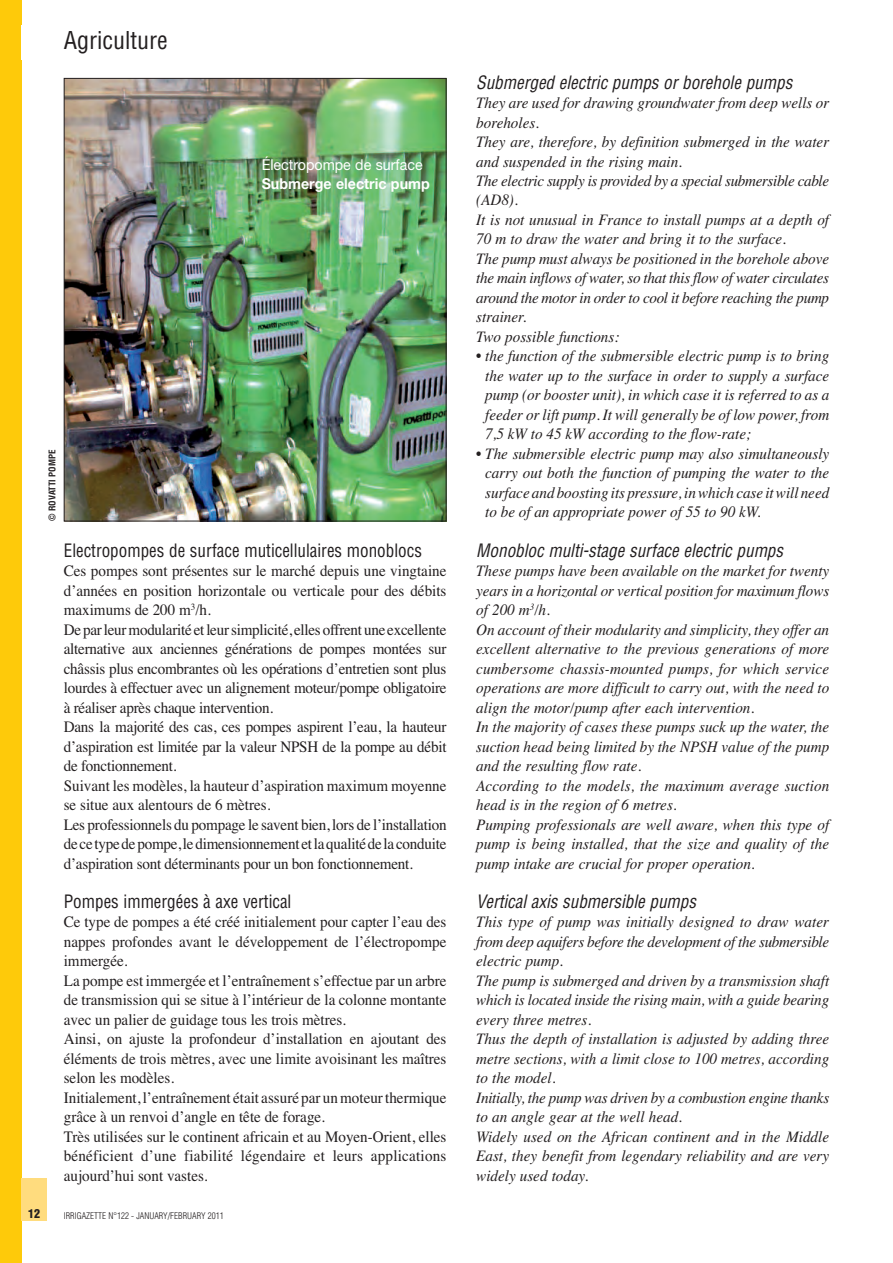
<style>
.page{position:relative;width:893px;height:1263px;background:#fff}
.page>*{position:absolute;margin:0;border:0;box-sizing:border-box;transform-origin:0 0}
.t1{font:condensed 24px "Helvetica";color:#231f20}
.t2{font:italic condensed 18px "Helvetica";color:#231f20;scale:.95 1}
.t3{font:condensed 18px "Helvetica";color:#231f20;scale:.95 1}
.t4{font:italic 15.9px/19.5px "Times";color:#231f20;scale:.95 1}
.t5{font:15.9px/19.5px "Times";color:#231f20;scale:.95 1}
.t6{font:15px "Helvetica Neue";color:#fff;scale:.95 1}
.t7{font:700 15px "Helvetica Neue";color:#fff;scale:.95 1}
.t8{font:900 condensed 12px "Helvetica";color:#231f20}
.t9{font:300 condensed 9px "Helvetica";color:#231f20}
.t10{font:700 condensed 9px "Helvetica";color:#231f20}
.s1{font-style:normal}
</style>
<div class="page">
<div style="left:0;top:0;width:21px;height:1263px;background:#feca0a"></div>
<div style="left:21px;top:1178px;width:26px;height:42px;background:#ffdc7e"></div>
<img style="left:66px;top:80px;width:378px;height:439px">
<h1 class="t1" style="left:64px;top:31px;width:105px">Agriculture</h1>
<p class="t6" style="left:262px;top:159px;width:171px">Électropompe de surface</p>
<p class="t7" style="left:262px;top:178px;width:178px">Submerge electric pump</p>
<p class="t10" style="left:49px;top:521px;width:73px;rotate:-90deg">© ROVATTI POMPE</p>
<p class="t3" style="left:64px;top:543px;width:378px">Electropompes de surface muticellulaires monoblocs</p>
<p class="t5" style="left:64px;top:561px;width:404px">Ces pompes sont présentes sur le marché depuis une vingtaine d’années en position horizontale ou verticale pour des débits maximums de 200 m<sup>3</sup>/h.<br>De par leur modularité et leur simplicité, elles offrent une excellente alternative aux anciennes générations de pompes montées sur châssis plus encombrantes où les opérations d’entretien sont plus lourdes à effectuer avec un alignement moteur/pompe obligatoire à réaliser après chaque intervention.<br>Dans la majorité des cas, ces pompes aspirent l’eau, la hauteur d’aspiration est limitée par la valeur NPSH de la pompe au débit de fonctionnement.<br>Suivant les modèles, la hauteur d’aspiration maximum moyenne se situe aux alentours de 6 mètres.<br>Les professionnels du pompage le savent bien, lors de l’installation decetypedepompe,ledimensionnementetlaqualitédelaconduite d’aspiration sont déterminants pour un bon fonctionnement.</p>
<p class="t3" style="left:64px;top:894px;width:241px">Pompes immergées à axe vertical</p>
<p class="t5" style="left:64px;top:912px;width:404px">Ce type de pompes a été créé initialement pour capter l’eau des nappes profondes avant le développement de l’électropompe immergée.<br>La pompe est immergée et l’entraînement s’effectue par un arbre de transmission qui se situe à l’intérieur de la colonne montante avec un palier de guidage tous les trois mètres.<br>Ainsi, on ajuste la profondeur d’installation en ajoutant des éléments de trois mètres, avec une limite avoisinant les maîtres selon les modèles.<br>Initialement, l’entraînement était assuré par un moteur thermique grâce à un renvoi d’angle en tête de forage.<br>Très utilisées sur le continent africain et au Moyen-Orient, elles bénéficient d’une fiabilité légendaire et leurs applications aujourd’hui sont vastes.</p>
<p class="t8" style="left:28px;top:1207px;width:13px">12</p>
<p class="t9" style="left:64px;top:1211px;width:162px">IRRIGAZETTE N°122 - JANUARY/FEBRUARY 2011</p>
<p class="t2" style="left:476px;top:75px;width:334px">Submerged electric pumps or borehole pumps</p>
<p class="t4" style="left:476px;top:93px;width:373px">They are used for drawing groundwater from deep wells or boreholes.<br>They are, therefore, by definition submerged in the water and suspended in the rising main.<br>The electric supply is provided by a special submersible cable (AD8).<br>It is not unusual in France to install pumps at a depth of 70 m to draw the water and bring it to the surface.<br>The pump must always be positioned in the borehole above the main inflows of water, so that this flow of water circulates around the motor in order to cool it before reaching the pump strainer.<br>Two possible functions:</p>
<p class="t4" style="left:485px;top:346px;width:364px;text-align:justify;text-indent:-9px"><span class="s1">•</span> the function of the submersible electric pump is to bring the water up to the surface in order to supply a surface pump (or booster unit), in which case it is referred to as a feeder or lift pump. It will generally be of low power, from 7,5 kW to 45 kW according to the flow-rate;</p>
<p class="t4" style="left:485px;top:444px;width:364px;text-align:justify;text-indent:-9px"><span class="s1">•</span> The submersible electric pump may also simultaneously carry out both the function of pumping the water to the surface and boosting its pressure, in which case it will need to be of an appropriate power of 55 to 90 kW.</p>
<p class="t2" style="left:476px;top:543px;width:324px">Monobloc multi-stage surface electric pumps</p>
<p class="t4" style="left:476px;top:561px;width:373px">These pumps have been available on the market for twenty years in a horizontal or vertical position for maximum flows of 200 m<sup>3</sup>/h.<br>On account of their modularity and simplicity, they offer an excellent alternative to the previous generations of more cumbersome chassis-mounted pumps, for which service operations are more difficult to carry out, with the need to align the motor/pump after each intervention.<br>In the majority of cases these pumps suck up the water, the suction head being limited by the NPSH value of the pump and the resulting flow rate.<br>According to the models, the maximum average suction head is in the region of 6 metres.<br>Pumping professionals are well aware, when this type of pump is being installed, that the size and quality of the pump intake are crucial for proper operation.</p>
<p class="t2" style="left:476px;top:894px;width:233px">Vertical axis submersible pumps</p>
<p class="t4" style="left:476px;top:912px;width:373px">This type of pump was initially designed to draw water from deep aquifers before the development of the submersible electric pump.<br>The pump is submerged and driven by a transmission shaft which is located inside the rising main, with a guide bearing every three metres.<br>Thus the depth of installation is adjusted by adding three metre sections, with a limit close to 100 metres, according to the model.<br>Initially, the pump was driven by a combustion engine thanks to an angle gear at the well head.<br>Widely used on the African continent and in the Middle East, they benefit from legendary reliability and are very widely used today.</p>
</div>
